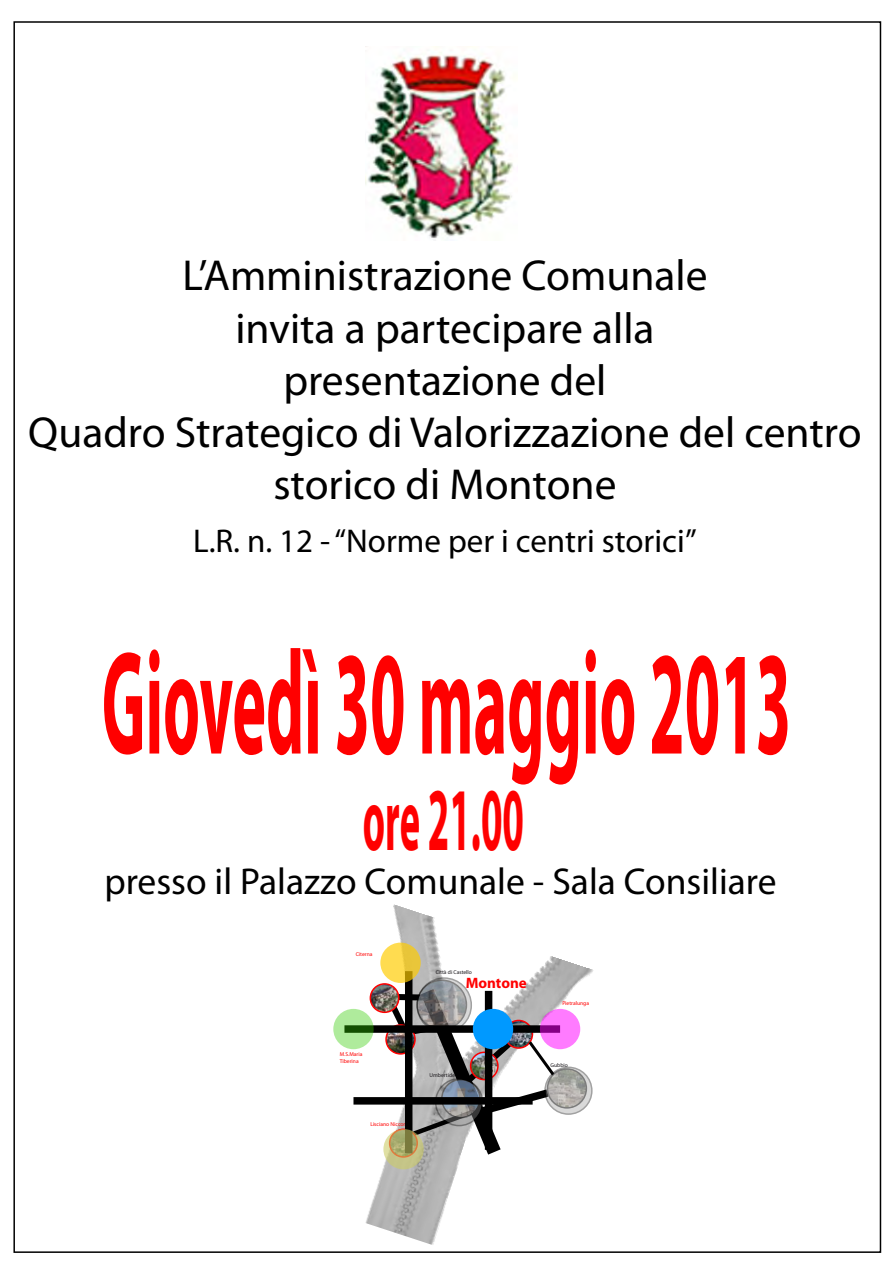
<style>
.page{position:relative;width:893px;height:1263px;background:#fff}
.page>*{position:absolute;margin:0;border:0;box-sizing:border-box;transform-origin:0 0}
.t1{font:700 148.5px "Myriad Pro";color:#f00;scale:.43 1}
.t2{font:700 90px "Myriad Pro";color:#f00;scale:.43 1}
.t3{font:43.5px/52.2px "Myriad Pro";color:#000;text-align:center}
.t4{font:37.5px "Myriad Pro";color:#000}
.t5{font:33px "Myriad Pro";color:#000}
.t6{font:700 15px "Myriad Pro";color:#f00}
.t7{font:5.55px/6.8px "Myriad Pro";color:#f00}
.t8{font:5.55px "Myriad Pro";color:#1a171b}
</style>
<div class="page">
<img style="left:297px;top:904px;width:297px;height:349px">
<img style="left:370px;top:984px;width:29px;height:28px;border-radius:14px">
<div style="left:370px;top:983px;width:29px;height:30px;border:2px solid #f00;border-radius:50%"></div>
<svg style="left:379px;top:974px;width:178px;height:196px"></svg>
<svg style="left:545px;top:1067px;width:47px;height:47px;background:#aeaeab"></svg>
<div style="left:544px;top:1066px;width:49px;height:49px;border:2px solid #000;border-radius:50%"></div>
<svg style="left:436px;top:1079px;width:46px;height:46px"></svg>
<div style="left:435px;top:1078px;width:48px;height:48px;border:2px solid #000;border-radius:50%"></div>
<svg style="left:417px;top:978px;width:54px;height:54px;background:#8d8d8e"></svg>
<div style="left:416px;top:977px;width:56px;height:56px;border:2px solid #000;border-radius:50%"></div>
<div style="left:353px;top:1097px;width:180px;height:7px;background:#000"></div>
<div style="left:344px;top:1025px;width:216px;height:8px;background:#000"></div>
<div style="left:405px;top:971px;width:7px;height:182px;background:#000"></div>
<div style="left:485px;top:991px;width:7px;height:159px;background:#000"></div>
<svg style="left:380px;top:942px;width:41px;height:41px"></svg>
<svg style="left:333px;top:1009px;width:41px;height:40px"></svg>
<svg style="left:383px;top:1129px;width:41px;height:40px"></svg>
<svg style="left:540px;top:1009px;width:40px;height:40px"></svg>
<div style="left:473px;top:1009px;width:40px;height:40px;background:#09f;border-radius:50%"></div>
<img style="left:365px;top:46px;width:148px;height:193px">
<p class="t3" style="left:28px;top:249px;width:835px">L’Amministrazione Comunale<br>invita a partecipare alla<br>presentazione del<br>Quadro Strategico di Valorizzazione del centro storico di Montone</p>
<p class="t5" style="left:193px;top:520px;width:505px">L.R. n. 12 - “Norme per i centri storici”</p>
<h1 class="t1" style="left:102px;top:607px;width:1605px">Giovedì 30 maggio 2013</h1>
<h2 class="t2" style="left:363px;top:761px;width:376px">ore 21.00</h2>
<p class="t4" style="left:104px;top:859px;width:674px">presso il Palazzo Comunale - Sala Consiliare</p>
<p class="t7" style="left:356px;top:951px;width:18px">Citerna</p>
<p class="t8" style="left:436px;top:968px;width:38px">Città di Castello</p>
<p class="t6" style="left:466px;top:973px;width:63px">Montone</p>
<p class="t7" style="left:340px;top:1050px;width:24px">M.S.Maria<br>Tiberina</p>
<p class="t7" style="left:370px;top:1121px;width:41px">Lisciano Niccone</p>
<p class="t8" style="left:430px;top:1072px;width:27px">Umbertide</p>
<p class="t7" style="left:562px;top:1000px;width:28px">Pietralunga</p>
<p class="t8" style="left:550px;top:1061px;width:19px">Gubbio</p>
</div>
